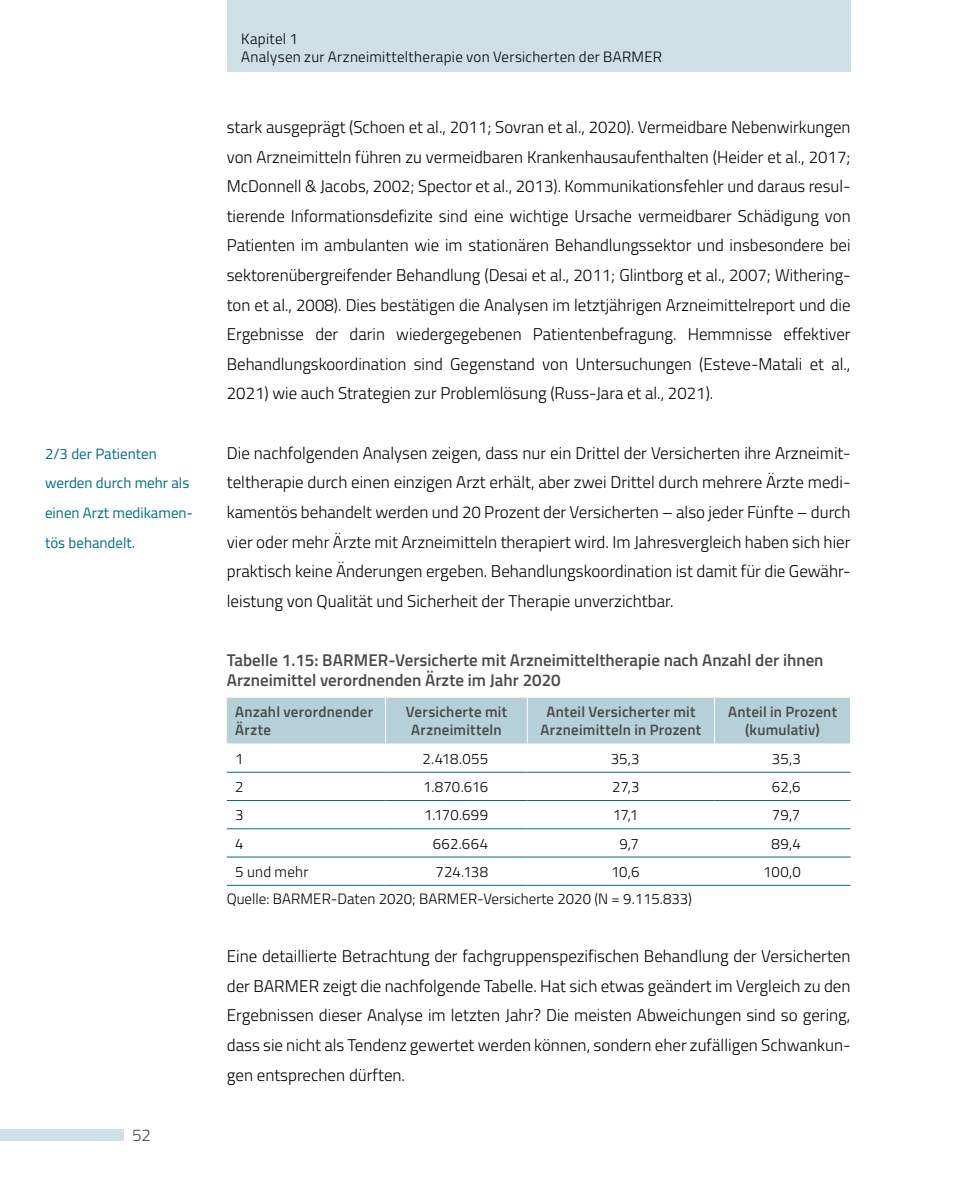
<style>
.page{position:relative;width:964px;height:1191px;background:#fff}
.page>*{position:absolute;margin:0;border:0;box-sizing:border-box;transform-origin:0 0}
.t1{font:300 17px/29.6px "Titillium";color:#000;text-align:justify}
.t2{font:600 17px/20.4px "Titillium";color:#494948}
.t3{font:300 17px "Titillium";color:#494948}
.t4{font:300 15px/18px "Titillium";letter-spacing:.015em;color:#000}
.t5{font:600 15px/18px "Titillium";letter-spacing:.015em;color:#494948;text-align:center}
.t6{font:15px/29.6px "Titillium";color:#006d82}
</style>
<div class="page">
<div style="left:227px;top:0;width:623px;height:71px;background:#cedfe6"></div>
<div style="left:227px;top:697px;width:623px;height:46px;background:#b6d0d9"></div>
<hr style="left:527px;top:697px;width:1px;height:46px;background:#fff">
<hr style="left:714px;top:697px;width:1px;height:46px;background:#fff">
<hr style="left:227px;top:771px;width:159px;height:1px;background:#006d82">
<hr style="left:386px;top:771px;width:141px;height:1px;background:#006d82">
<hr style="left:527px;top:771px;width:187px;height:1px;background:#006d82">
<hr style="left:714px;top:771px;width:136px;height:1px;background:#006d82">
<hr style="left:227px;top:800px;width:159px;height:1px;background:#006d82">
<hr style="left:386px;top:800px;width:141px;height:1px;background:#006d82">
<hr style="left:527px;top:800px;width:187px;height:1px;background:#006d82">
<hr style="left:714px;top:800px;width:136px;height:1px;background:#006d82">
<hr style="left:227px;top:828px;width:159px;height:1px;background:#006d82">
<hr style="left:386px;top:828px;width:141px;height:1px;background:#006d82">
<hr style="left:527px;top:828px;width:187px;height:1px;background:#006d82">
<hr style="left:714px;top:828px;width:136px;height:1px;background:#006d82">
<hr style="left:227px;top:856px;width:159px;height:1px;background:#006d82">
<hr style="left:386px;top:856px;width:141px;height:1px;background:#006d82">
<hr style="left:527px;top:856px;width:187px;height:1px;background:#006d82">
<hr style="left:714px;top:856px;width:136px;height:1px;background:#006d82">
<hr style="left:227px;top:884px;width:159px;height:1px;background:#006d82">
<hr style="left:386px;top:884px;width:141px;height:1px;background:#006d82">
<hr style="left:527px;top:884px;width:187px;height:1px;background:#006d82">
<hr style="left:714px;top:884px;width:136px;height:1px;background:#006d82">
<hr style="left:385px;top:697px;width:1px;height:46px;background:#fff">
<div style="left:0;top:1129px;width:123px;height:11px;background:#cedfe6"></div>
<p class="t6" style="left:45px;top:438px;width:150px">2/3 der Patienten werden durch mehr als einen Arzt medikamen&shy;tös behandelt.</p>
<p class="t3" style="left:132px;top:1122px;width:20px">52</p>
<p class="t4" style="left:241px;top:29px;width:422px">Kapitel 1<br>Analysen zur Arzneimitteltherapie von Versicherten der BARMER</p>
<p class="t1" style="left:227px;top:111px;width:625px">stark ausgeprägt (Schoen et al., 2011; Sovran et al., 2020). Vermeidbare Nebenwirkungen von Arzneimitteln führen zu vermeidbaren Krankenhausaufenthalten (Heider et al., 2017; McDonnell &amp; Jacobs, 2002; Spector et al., 2013). Kommunikationsfehler und daraus resul&shy;tierende Informationsdefizite sind eine wichtige Ursache vermeidbarer Schädigung von Patienten im ambulanten wie im stationären Behandlungssektor und insbesondere bei sektorenübergreifender Behandlung (Desai et al., 2011; Glintborg et al., 2007; Withering&shy;ton et al., 2008). Dies bestätigen die Analysen im letztjährigen Arzneimittelreport und die Ergebnisse der darin wiedergegebenen Patientenbefragung. Hemmnisse effektiver Behandlungskoordination sind Gegenstand von Untersuchungen (Esteve-Matali et al., 2021) wie auch Strategien zur Problemlösung (Russ-Jara et al., 2021).</p>
<p class="t1" style="left:227px;top:437px;width:625px">Die nachfolgenden Analysen zeigen, dass nur ein Drittel der Versicherten ihre Arzneimit&shy;teltherapie durch einen einzigen Arzt erhält, aber zwei Drittel durch mehrere Ärzte medi&shy;kamentös behandelt werden und 20 Prozent der Versicherten – also jeder Fünfte – durch vier oder mehr Ärzte mit Arzneimitteln therapiert wird. Im Jahresvergleich haben sich hier praktisch keine Änderungen ergeben. Behandlungskoordination ist damit für die Gewähr&shy;leistung von Qualität und Sicherheit der Therapie unverzichtbar.</p>
<p class="t2" style="left:227px;top:649px;width:598px">Tabelle 1.15: BARMER-Versicherte mit Arzneimitteltherapie nach Anzahl der ihnen<br>Arzneimittel verordnenden Ärzte im Jahr 2020</p>
<p class="t5" style="left:235px;top:702px;width:139px;text-align:left">Anzahl verordnender<br>Ärzte</p>
<p class="t5" style="left:406px;top:702px;width:103px">Versicherte mit<br>Arzneimitteln</p>
<p class="t5" style="left:540px;top:702px;width:162px">Anteil Versicherter mit<br>Arzneimitteln in Prozent</p>
<p class="t5" style="left:728px;top:702px;width:111px">Anteil in Prozent (kumulativ)</p>
<p class="t4" style="left:235px;top:748px;width:10px">1</p>
<p class="t4" style="left:423px;top:748px;width:67px">2.418.055</p>
<p class="t4" style="left:611px;top:748px;width:30px">35,3</p>
<p class="t4" style="left:772px;top:748px;width:30px">35,3</p>
<p class="t4" style="left:235px;top:777px;width:10px">2</p>
<p class="t4" style="left:423px;top:777px;width:66px">1.870.616</p>
<p class="t4" style="left:612px;top:777px;width:29px">27,3</p>
<p class="t4" style="left:772px;top:777px;width:30px">62,6</p>
<p class="t4" style="left:235px;top:805px;width:10px">3</p>
<p class="t4" style="left:424px;top:805px;width:65px">1.170.699</p>
<p class="t4" style="left:613px;top:805px;width:27px">17,1</p>
<p class="t4" style="left:772px;top:805px;width:30px">79,7</p>
<p class="t4" style="left:235px;top:833px;width:10px">4</p>
<p class="t4" style="left:433px;top:833px;width:57px">662.664</p>
<p class="t4" style="left:619px;top:833px;width:21px">9,7</p>
<p class="t4" style="left:771px;top:833px;width:31px">89,4</p>
<p class="t4" style="left:235px;top:862px;width:75px">5 und mehr</p>
<p class="t4" style="left:435px;top:862px;width:54px">724.138</p>
<p class="t4" style="left:611px;top:862px;width:30px">10,6</p>
<p class="t4" style="left:763px;top:862px;width:39px">100,0</p>
<p class="t4" style="left:227px;top:889px;width:467px">Quelle: BARMER-Daten 2020; BARMER-Versicherte 2020 (N = 9.115.833)</p>
<p class="t1" style="left:227px;top:940px;width:625px">Eine detaillierte Betrachtung der fachgruppenspezifischen Behandlung der Versicherten der BARMER zeigt die nachfolgende Tabelle. Hat sich etwas geändert im Vergleich zu den Ergebnissen dieser Analyse im letzten Jahr? Die meisten Abweichungen sind so gering, dass sie nicht als Tendenz gewertet werden können, sondern eher zufälligen Schwankun&shy;gen entsprechen dürften.</p>
</div>
